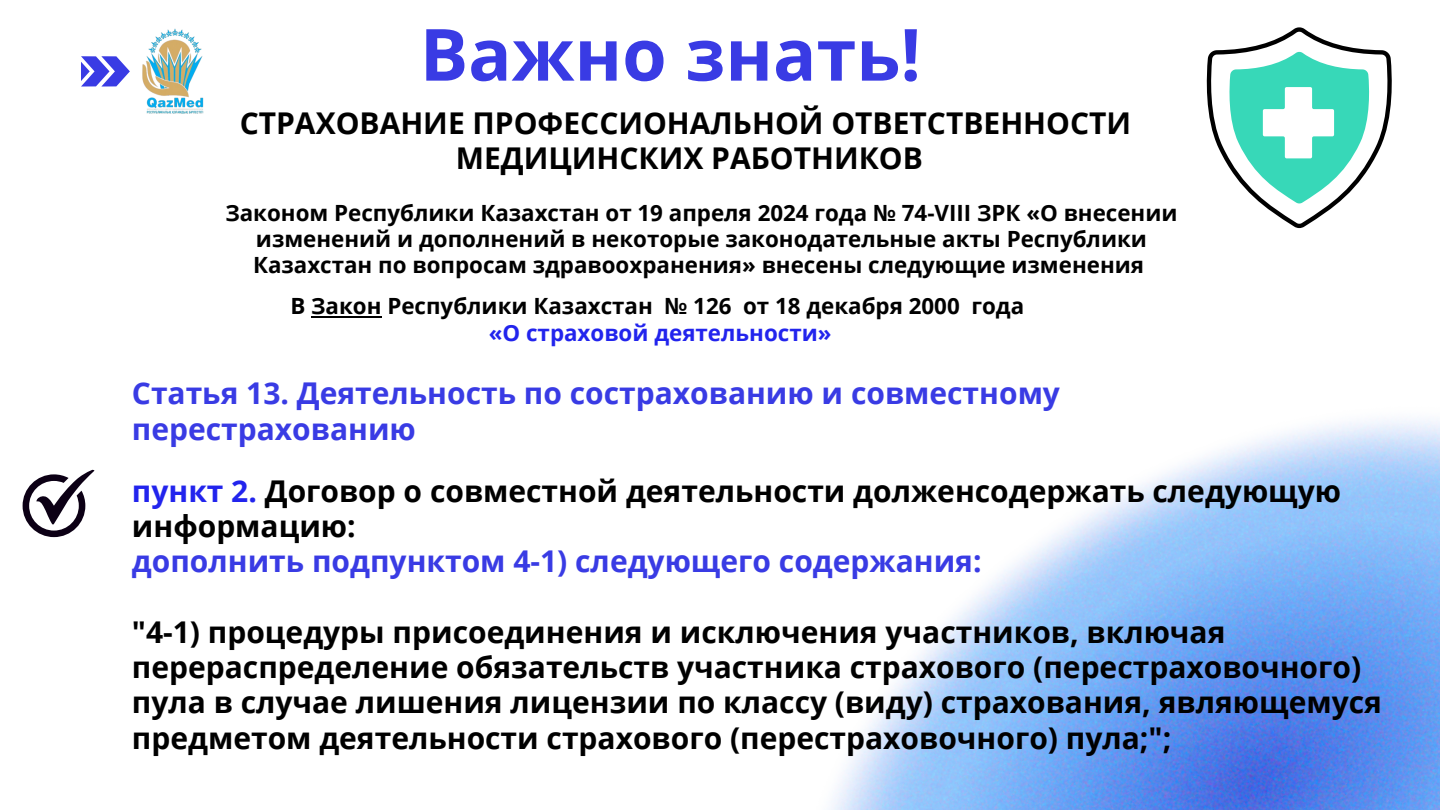
<style>
.page{position:relative;width:1440px;height:810px;background:#fff}
.page>*{position:absolute;margin:0;border:0;box-sizing:border-box;transform-origin:0 0}
.t1{font:700 72px "Open Sans";color:#393be4}
.t2{font:700 30px/35.2px "Open Sans";color:#000}
.t3{font:700 30px/35.2px "Open Sans";color:#393be4}
.t4{font:700 22.3px/26.2px "Open Sans";color:#000;text-align:center}
.t5{font:700 22.3px "Open Sans";color:#2224ed}
.s1{color:#2224ed}
.s2{color:#393be4}
</style>
<div class="page">
<img style="left:831px;top:419px;width:609px;height:391px">
<svg style="left:81px;top:56px;width:49px;height:30px"></svg>
<img style="left:142px;top:28px;width:62px;height:86px">
<svg style="left:23px;top:470px;width:71px;height:67px"></svg>
<hr style="left:311px;top:316px;width:71px;height:1px;background:#000">
<svg style="left:1206px;top:27px;width:186px;height:201px"></svg>
<h1 class="t1" style="left:420px;top:4px;width:503px">Важно знать!</h1>
<p class="t2" style="left:240px;top:104px;width:893px;text-align:center">СТРАХОВАНИЕ ПРОФЕССИОНАЛЬНОЙ ОТВЕТСТВЕННОСТИ<br>МЕДИЦИНСКИХ РАБОТНИКОВ</p>
<h2 class="t4" style="left:225px;top:199px;width:954px">Законом Республики Казахстан от 19 апреля 2024 года № 74-VIII ЗРК «О внесении изменений и дополнений в некоторые законодательные акты Республики<br>Казахстан по вопросам здравоохранения» внесены следующие изменения</h2>
<p class="t4" style="left:290px;top:293px;width:735px">В Закон Республики Казахстан № 126 от 18 декабря 2000 года</p>
<p class="t5" style="left:489px;top:317px;width:344px">«О страховой деятельности»</p>
<p class="t3" style="left:132px;top:375px;width:930px">Статья 13. Деятельность по сострахованию и совместному перестрахованию</p>
<p class="t2" style="left:132px;top:473px;width:1211px"><span class="s1">пункт 2.</span> Договор о совместной деятельности долженсодержать следующую информацию:<br><span class="s2">дополнить подпунктом 4-1) следующего содержания:</span></p>
<p class="t2" style="left:132px;top:614px;width:1252px">"4-1) процедуры присоединения и исключения участников, включая перераспределение обязательств участника страхового (перестраховочного) пула в случае лишения лицензии по классу (виду) страхования, являющемуся предметом деятельности страхового (перестраховочного) пула;";</p>
</div>
